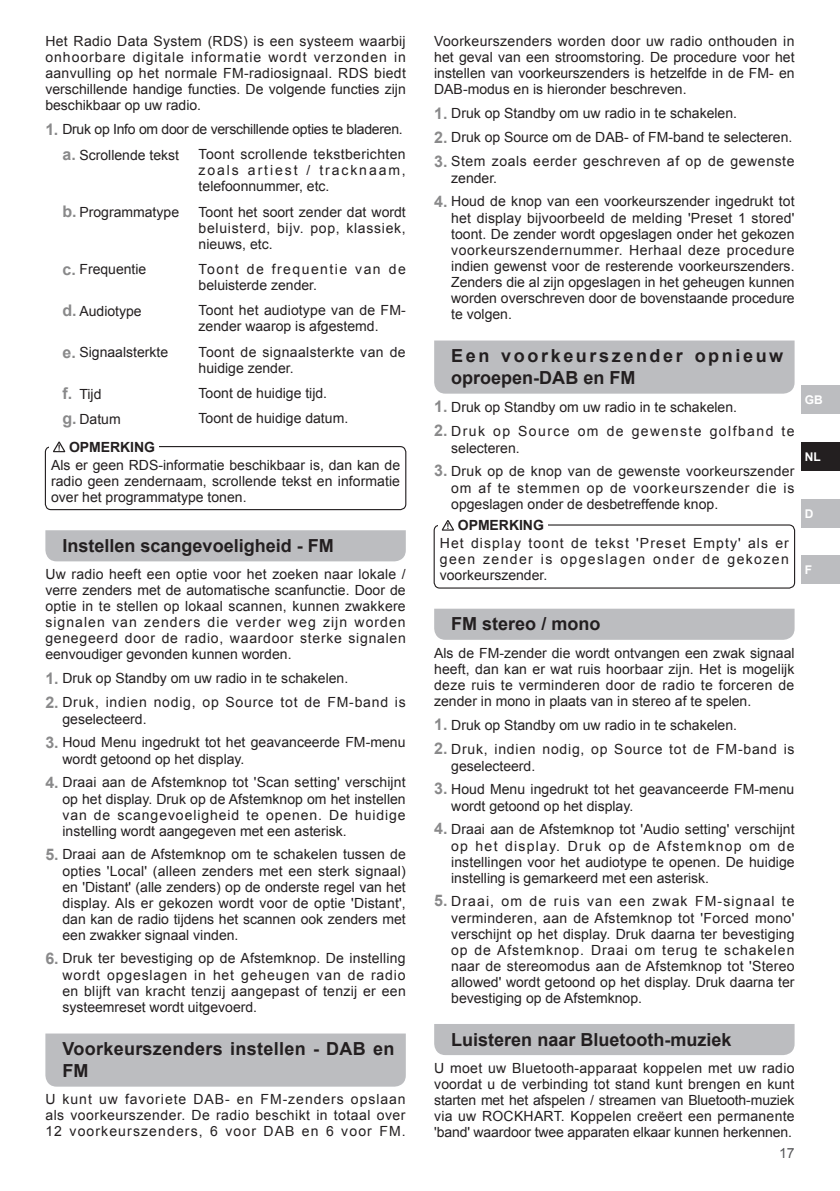
<style>
.page{position:relative;width:840px;height:1191px;background:#fff}
.page>*{position:absolute;margin:0;border:0;box-sizing:border-box;transform-origin:0 0}
.t1{font:700 18px/22px "Arial";color:#231f20}
.t2{font:700 18px/22px "Arial";letter-spacing:.145em;color:#231f20}
.t3{font:14px/16px "Arial";color:#231f20;text-align:justify}
.t4{font:14px/17px "Arial";letter-spacing:.055em;color:#231f20}
.t5{font:14px/25.4px "Arial";letter-spacing:-.02em;color:#231f20}
.t6{font:14px/17px "Arial";letter-spacing:.04em;color:#231f20}
.t7{font:14px/17px "Arial";letter-spacing:.1em;color:#231f20}
.t8{font:14px/16px "Arial";letter-spacing:.05em;color:#231f20}
.t9{font:14px/16px "Arial";letter-spacing:.03em;color:#231f20}
.t10{font:700 14px "Arial";letter-spacing:-.005em;color:#231f20}
.t11{font:14px "Arial";color:#57585a}
.t12{font:700 12px "Arial";color:#fff}
.s1{font-weight:700;font-size:16px;color:#89898a}
</style>
<div class="page">
<div style="left:801px;top:386px;width:38px;height:28px;background:#bcbdc0"></div>
<div style="left:801px;top:442px;width:38px;height:29px;background:#231f20"></div>
<div style="left:801px;top:499px;width:38px;height:28px;background:#bcbdc0"></div>
<div style="left:801px;top:556px;width:38px;height:28px;background:#bcbdc0"></div>
<div style="left:45px;top:446px;width:361px;height:64px;border:1px solid #231f20;border-radius:6px"></div>
<div style="left:45px;top:530px;width:360px;height:31px;background:#bcbdc0"></div>
<div style="left:45px;top:1033px;width:360px;height:53px;background:#bcbdc0"></div>
<div style="left:49px;top:440px;width:110px;height:14px;background:#fff"></div>
<svg style="left:53px;top:441px;width:12px;height:11px"></svg>
<div style="left:434px;top:340px;width:360px;height:54px;background:#bcbdc0"></div>
<div style="left:433px;top:524px;width:361px;height:64px;border:1px solid #231f20;border-radius:6px"></div>
<svg style="left:434px;top:608px;width:360px;height:32px;background:#bebfc2"></svg>
<div style="left:434px;top:1024px;width:360px;height:31px;background:#bcbdc0"></div>
<div style="left:438px;top:518px;width:109px;height:14px;background:#fff"></div>
<svg style="left:441px;top:520px;width:13px;height:10px"></svg>
<p class="t3" style="left:45px;top:33px;width:362px">Het Radio Data System (RDS) is een systeem waarbij onhoorbare digitale informatie wordt verzonden in aanvulling op het normale FM-radiosignaal. RDS biedt verschillende handige functies. De volgende functies zijn beschikbaar op uw radio.</p>
<p class="t5" style="left:62px;top:117px;width:341px;text-indent:-17px"><span class="s1">1.</span> Druk op Info om door de verschillende opties te bladeren. <span class="s1">a.</span> Scrollende tekst</p>
<p class="t3" style="left:198px;top:147px;width:209px">Toont scrollende tekstberichten zoals artiest / tracknaam, telefoonnummer, etc.</p>
<p class="t3" style="left:62px;top:204px;width:118px"><span class="s1">b.</span> Programmatype</p>
<p class="t3" style="left:198px;top:204px;width:208px">Toont het soort zender dat wordt beluisterd, bijv. pop, klassiek, nieuws, etc.</p>
<p class="t3" style="left:62px;top:262px;width:85px"><span class="s1">c.</span> Frequentie</p>
<p class="t8" style="left:198px;top:261px;width:208px">Toont de frequentie van de beluisterde zender.</p>
<p class="t3" style="left:62px;top:303px;width:81px"><span class="s1">d.</span> Audiotype</p>
<p class="t3" style="left:198px;top:303px;width:208px">Toont het audiotype van de FM&shy;zender waarop is afgestemd.</p>
<p class="t3" style="left:62px;top:344px;width:107px"><span class="s1">e.</span> Signaalsterkte</p>
<p class="t9" style="left:198px;top:344px;width:208px">Toont de signaalsterkte van de huidige zender.</p>
<p class="t3" style="left:62px;top:386px;width:41px"><span class="s1">f.</span> Tijd</p>
<p class="t3" style="left:198px;top:385px;width:130px">Toont de huidige tijd.</p>
<p class="t3" style="left:62px;top:411px;width:60px"><span class="s1">g.</span> Datum</p>
<p class="t3" style="left:198px;top:411px;width:151px">Toont de huidige datum.</p>
<p class="t10" style="left:69px;top:438px;width:88px">OPMERKING</p>
<p class="t3" style="left:51px;top:457px;width:350px">Als er geen RDS-informatie beschikbaar is, dan kan de radio geen zendernaam, scrollende tekst en informatie over het programmatype tonen.</p>
<p class="t1" style="left:62px;top:535px;width:273px">Instellen scangevoeligheid - FM</p>
<p class="t3" style="left:45px;top:566px;width:362px">Uw radio heeft een optie voor het zoeken naar lokale / verre zenders met de automatische scanfunctie. Door de optie in te stellen op lokaal scannen, kunnen zwakkere signalen van zenders die verder weg zijn worden genegeerd door de radio, waardoor sterke signalen eenvoudiger gevonden kunnen worden.</p>
<p class="t3" style="left:45px;top:670px;width:304px"><span class="s1">1.</span> Druk op Standby om uw radio in te schakelen.</p>
<p class="t4" style="left:62px;top:694px;width:344px;text-indent:-17px"><span class="s1">2.</span> Druk, indien nodig, op Source tot de FM-band is geselecteerd.</p>
<p class="t3" style="left:62px;top:734px;width:344px;line-height:17px;text-indent:-17px"><span class="s1">3.</span> Houd Menu ingedrukt tot het geavanceerde FM-menu wordt getoond op het display.</p>
<p class="t3" style="left:62px;top:774px;width:344px;text-indent:-17px"><span class="s1">4.</span> Draai aan de Afstemknop tot 'Scan setting' verschijnt op het display. Druk op de Afstemknop om het instellen van de scangevoeligheid te openen. De huidige instelling wordt aangegeven met een asterisk.</p>
<p class="t3" style="left:62px;top:846px;width:345px;text-indent:-17px"><span class="s1">5.</span> Draai aan de Afstemknop om te schakelen tussen de opties 'Local' (alleen zenders met een sterk signaal) en 'Distant' (alle zenders) op de onderste regel van het display. Als er gekozen wordt voor de optie 'Distant', dan kan de radio tijdens het scannen ook zenders met een zwakker signaal vinden.</p>
<p class="t3" style="left:62px;top:950px;width:344px;text-indent:-17px"><span class="s1">6.</span> Druk ter bevestiging op de Afstemknop. De instelling wordt opgeslagen in het geheugen van de radio en blijft van kracht tenzij aangepast of tenzij er een systeemreset wordt uitgevoerd.</p>
<p class="t1" style="left:62px;top:1038px;width:333px">Voorkeurszenders instellen - DAB en<br>FM</p>
<p class="t3" style="left:45px;top:1091px;width:361px">U kunt uw favoriete DAB- en FM-zenders opslaan als voorkeurszender. De radio beschikt in totaal over 12 voorkeurszenders, 6 voor DAB en 6 voor FM.</p>
<p class="t3" style="left:434px;top:33px;width:362px">Voorkeurszenders worden door uw radio onthouden in het geval van een stroomstoring. De procedure voor het instellen van voorkeurszenders is hetzelfde in de FM- en DAB-modus en is hieronder beschreven.</p>
<p class="t3" style="left:434px;top:106px;width:304px"><span class="s1">1.</span> Druk op Standby om uw radio in te schakelen.</p>
<p class="t3" style="left:434px;top:130px;width:359px"><span class="s1">2.</span> Druk op Source om de DAB- of FM-band te selecteren.</p>
<p class="t6" style="left:451px;top:153px;width:344px;text-indent:-17px"><span class="s1">3.</span> Stem zoals eerder geschreven af op de gewenste zender.</p>
<p class="t3" style="left:451px;top:193px;width:345px;text-indent:-17px"><span class="s1">4.</span> Houd de knop van een voorkeurszender ingedrukt tot het display bijvoorbeeld de melding 'Preset 1 stored' toont. De zender wordt opgeslagen onder het gekozen voorkeurszendernummer. Herhaal deze procedure indien gewenst voor de resterende voorkeurszenders.<br>Zenders die al zijn opgeslagen in het geheugen kunnen worden overschreven door de bovenstaande procedure te volgen.</p>
<p class="t2" style="left:451px;top:345px;width:333px">Een voorkeurszender opnieuw oproepen-DAB en FM</p>
<p class="t3" style="left:434px;top:399px;width:304px"><span class="s1">1.</span> Druk op Standby om uw radio in te schakelen.</p>
<p class="t7" style="left:451px;top:422px;width:345px;text-indent:-17px"><span class="s1">2.</span> Druk op Source om de gewenste golfband te selecteren.</p>
<p class="t3" style="left:451px;top:463px;width:345px;text-indent:-17px"><span class="s1">3.</span> Druk op de knop van de gewenste voorkeurszender om af te stemmen op de voorkeurszender die is opgeslagen onder de desbetreffende knop.</p>
<p class="t10" style="left:457px;top:516px;width:88px">OPMERKING</p>
<p class="t3" style="left:439px;top:535px;width:350px">Het display toont de tekst 'Preset Empty' als er geen zender is opgeslagen onder de gekozen voorkeurszender.</p>
<p class="t1" style="left:451px;top:613px;width:151px">FM stereo / mono</p>
<p class="t3" style="left:434px;top:645px;width:361px">Als de FM-zender die wordt ontvangen een zwak signaal heeft, dan kan er wat ruis hoorbaar zijn. Het is mogelijk deze ruis te verminderen door de radio te forceren de zender in mono in plaats van in stereo af te spelen.</p>
<p class="t3" style="left:434px;top:717px;width:304px"><span class="s1">1.</span> Druk op Standby om uw radio in te schakelen.</p>
<p class="t4" style="left:451px;top:740px;width:344px;text-indent:-17px"><span class="s1">2.</span> Druk, indien nodig, op Source tot de FM-band is geselecteerd.</p>
<p class="t3" style="left:451px;top:780px;width:344px;line-height:17px;text-indent:-17px"><span class="s1">3.</span> Houd Menu ingedrukt tot het geavanceerde FM-menu wordt getoond op het display.</p>
<p class="t3" style="left:451px;top:820px;width:345px;text-indent:-17px"><span class="s1">4.</span> Draai aan de Afstemknop tot 'Audio setting' verschijnt op het display. Druk op de Afstemknop om de instellingen voor het audiotype te openen. De huidige instelling is gemarkeerd met een asterisk.</p>
<p class="t3" style="left:451px;top:893px;width:345px;text-indent:-17px"><span class="s1">5.</span> Draai, om de ruis van een zwak FM-signaal te verminderen, aan de Afstemknop tot 'Forced mono' verschijnt op het display. Druk daarna ter bevestiging op de Afstemknop. Draai om terug te schakelen naar de stereomodus aan de Afstemknop tot 'Stereo allowed' wordt getoond op het display. Druk daarna ter bevestiging op de Afstemknop.</p>
<p class="t1" style="left:451px;top:1029px;width:282px">Luisteren naar Bluetooth-muziek</p>
<p class="t3" style="left:434px;top:1060px;width:362px">U moet uw Bluetooth-apparaat koppelen met uw radio voordat u de verbinding tot stand kunt brengen en kunt starten met het afspelen / streamen van Bluetooth-muziek via uw ROCKHART. Koppelen creëert een permanente 'band' waardoor twee apparaten elkaar kunnen herkennen.</p>
<p class="t11" style="left:778px;top:1143px;width:17px">17</p>
<p class="t12" style="left:804px;top:392px;width:19px">GB</p>
<p class="t12" style="left:804px;top:448px;width:17px">NL</p>
<p class="t12" style="left:804px;top:505px;width:10px">D</p>
<p class="t12" style="left:804px;top:562px;width:9px">F</p>
</div>
